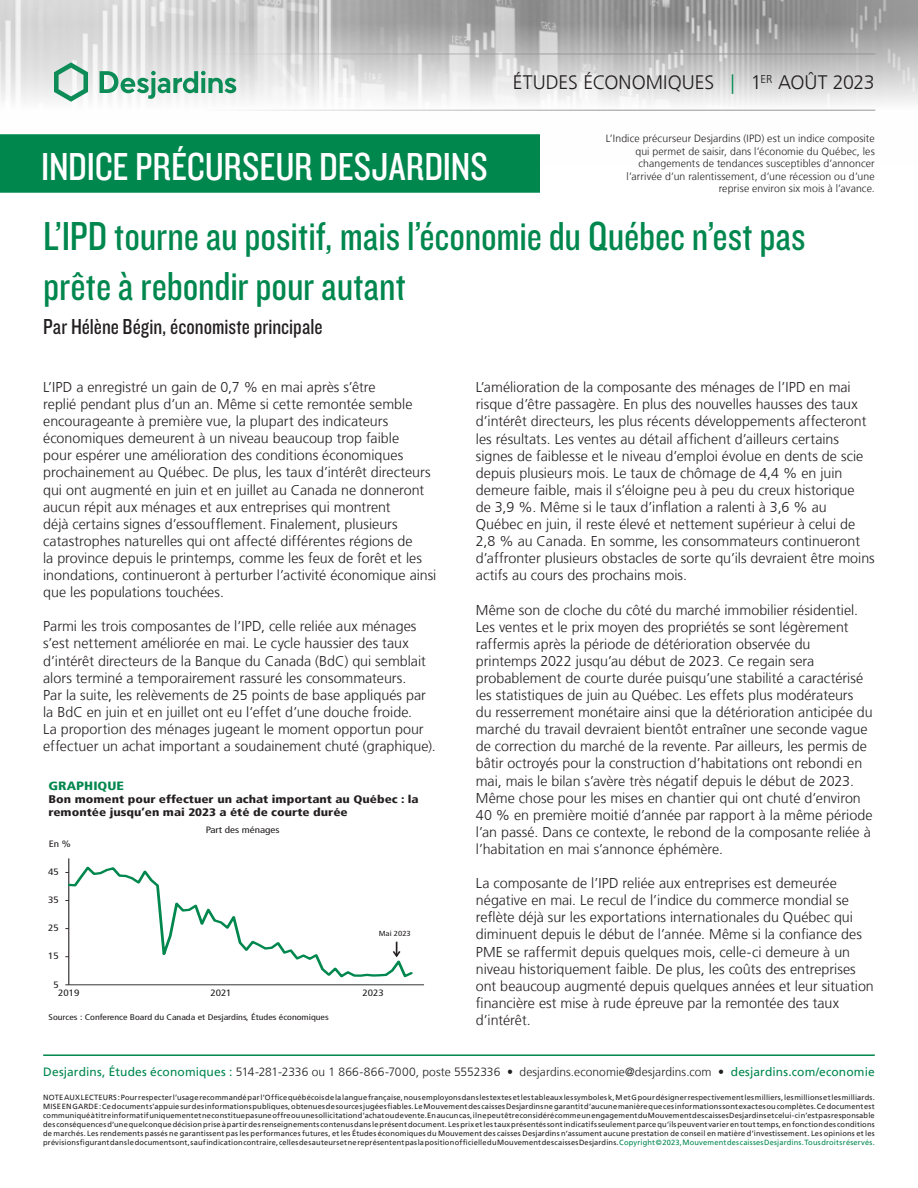
<style>
.page{position:relative;width:918px;height:1188px;background:#fff}
.page>*{position:absolute;margin:0;border:0;box-sizing:border-box;transform-origin:0 0}
.Pub_Titre{font:42px/50.4px "Knockout 29 Junior Ltweight";letter-spacing:-.005em;color:#00874e}
.t1{font:40.5px "Knockout 29 Junior Ltweight";color:#fff}
.Pub_Signature{font:22.5px "Knockout 29 Junior Ltweight";color:#231f20}
.t2{font:300 19.5px "Frutiger LT";color:#231f20}
.t3{font:300 14.25px/17.1px "Frutiger LT";color:#231f20}
.t4{font:300 12px "Frutiger LT";letter-spacing:.005em;color:#231f20}
.t5{font:900 condensed 12px "Frutiger LT";color:#00874e;scale:1.2 1}
.t6{font:900 condensed 11.1px/13.2px "Frutiger LT";color:#231f20;scale:1.2 1}
.t7{font:300 10.5px/12.6px "Frutiger LT";letter-spacing:.01em;color:#231f20;text-align:right}
.t8{font:condensed 9.15px "Frutiger LT";color:#231f20;scale:1.2 1}
.t9{font:condensed 8.25px "Frutiger LT";color:#231f20;scale:1.2 1}
.t10{font:7.5px/9px "Frutiger LT";letter-spacing:.025em;color:#231f20;text-align:justify}
.t11{font:condensed 7.35px "Frutiger LT";color:#231f20;scale:1.2 1}
.s1{color:#00874e}
.s2{font-weight:400;color:#00874e}
</style>
<div class="page">
<img style="left:0;top:0;width:918px;height:111px">
<hr style="left:43px;top:54px;width:832px;height:1px;background:#939598">
<hr style="left:43px;top:110px;width:832px;height:1px;background:#939598">
<svg style="left:54px;top:62px;width:34px;height:40px"></svg>
<svg style="left:100px;top:71px;width:136px;height:28px"></svg>
<div style="left:0;top:135px;width:539px;height:57px;background:#00874e"></div>
<div style="left:0;top:134px;width:540px;height:59px;border:2px solid #00874e"></div>
<hr style="left:43px;top:1054px;width:832px;height:2px;background:#00874e">
<hr style="left:68px;top:858px;width:1px;height:127px;background:#231f20">
<hr style="left:69px;top:985px;width:355px;height:1px;background:#231f20">
<svg style="left:65px;top:864px;width:348px;height:115px"></svg>
<h2 class="t1" style="left:41px;top:140px;width:448px">INDICE PRÉCURSEUR DESJARDINS</h2>
<p class="t2" style="left:513px;top:72px;width:363px">ÉTUDES ÉCONOMIQUES <span class="s1">|</span> 1<sup>ER</sup> AOÛT 2023</p>
<p class="t7" style="left:606px;top:132px;width:270px">L’Indice précurseur Desjardins (IPD) est un indice composite qui permet de saisir, dans l’économie du Québec, les changements de tendances susceptibles d’annoncer l’arrivée d’un ralentissement, d’une récession ou d’une reprise environ six mois à l’avance.</p>
<p class="Pub_Titre" style="left:43px;top:209px;width:764px">L’IPD tourne au positif, mais l’économie du Québec n’est pas prête à rebondir pour autant</p>
<p class="Pub_Signature" style="left:43px;top:312px;width:281px">Par Hélène Bégin, économiste principale</p>
<p class="t3" style="left:43px;top:379px;width:395px">L’IPD a enregistré un gain de 0,7 % en mai après s’être<br>replié pendant plus d’un an. Même si cette remontée semble encourageante à première vue, la plupart des indicateurs économiques demeurent à un niveau beaucoup trop faible<br>pour espérer une amélioration des conditions économiques prochainement au Québec. De plus, les taux d’intérêt directeurs qui ont augmenté en juin et en juillet au Canada ne donneront aucun répit aux ménages et aux entreprises qui montrent<br>déjà certains signes d’essoufflement. Finalement, plusieurs catastrophes naturelles qui ont affecté différentes régions de<br>la province depuis le printemps, comme les feux de forêt et les inondations, continueront à perturber l’activité économique ainsi que les populations touchées.</p>
<p class="t3" style="left:43px;top:618px;width:394px">Parmi les trois composantes de l’IPD, celle reliée aux ménages s’est nettement améliorée en mai. Le cycle haussier des taux d’intérêt directeurs de la Banque du Canada (BdC) qui semblait alors terminé a temporairement rassuré les consommateurs.<br>Par la suite, les relèvements de 25 points de base appliqués par la BdC en juin et en juillet ont eu l’effet d’une douche froide.<br>La proportion des ménages jugeant le moment opportun pour effectuer un achat important a soudainement chuté (graphique).</p>
<p class="t5" style="left:49px;top:778px;width:64px">GRAPHIQUE</p>
<p class="t6" style="left:49px;top:793px;width:310px">Bon moment pour effectuer un achat important au Québec : la remontée jusqu’en mai 2023 a été de courte durée</p>
<p class="t8" style="left:49px;top:838px;width:20px">En %</p>
<p class="t8" style="left:48px;top:867px;width:10px">45</p>
<p class="t8" style="left:48px;top:895px;width:10px">35</p>
<p class="t8" style="left:48px;top:923px;width:10px">25</p>
<p class="t8" style="left:48px;top:951px;width:10px">15</p>
<p class="t8" style="left:53px;top:979px;width:6px">5</p>
<p class="t8" style="left:206px;top:824px;width:63px">Part des ménages</p>
<p class="t11" style="left:379px;top:929px;width:28px">Mai 2023</p>
<p class="t8" style="left:58px;top:988px;width:19px">2019</p>
<p class="t8" style="left:210px;top:988px;width:19px">2021</p>
<p class="t8" style="left:363px;top:988px;width:19px">2023</p>
<p class="t9" style="left:49px;top:1012px;width:235px">Sources : Conference Board du Canada et Desjardins, Études économiques</p>
<p class="t3" style="left:476px;top:379px;width:400px">L’amélioration de la composante des ménages de l’IPD en mai risque d’être passagère. En plus des nouvelles hausses des taux d’intérêt directeurs, les plus récents développements affecteront les résultats. Les ventes au détail affichent d’ailleurs certains signes de faiblesse et le niveau d’emploi évolue en dents de scie depuis plusieurs mois. Le taux de chômage de 4,4 % en juin demeure faible, mais il s’éloigne peu à peu du creux historique<br>de 3,9 %. Même si le taux d’inflation a ralenti à 3,6 % au Québec en juin, il reste élevé et nettement supérieur à celui de 2,8 % au Canada. En somme, les consommateurs continueront d’affronter plusieurs obstacles de sorte qu’ils devraient être moins actifs au cours des prochains mois.</p>
<p class="t3" style="left:476px;top:601px;width:398px">Même son de cloche du côté du marché immobilier résidentiel.<br>Les ventes et le prix moyen des propriétés se sont légèrement raffermis après la période de détérioration observée du printemps 2022 jusqu’au début de 2023. Ce regain sera probablement de courte durée puisqu’une stabilité a caractérisé les statistiques de juin au Québec. Les effets plus modérateurs du resserrement monétaire ainsi que la détérioration anticipée du marché du travail devraient bientôt entraîner une seconde vague de correction du marché de la revente. Par ailleurs, les permis de bâtir octroyés pour la construction d’habitations ont rebondi en mai, mais le bilan s’avère très négatif depuis le début de 2023.<br>Même chose pour les mises en chantier qui ont chuté d’environ 40 % en première moitié d’année par rapport à la même période l’an passé. Dans ce contexte, le rebond de la composante reliée à l’habitation en mai s’annonce éphémère.</p>
<p class="t3" style="left:476px;top:875px;width:400px">La composante de l’IPD reliée aux entreprises est demeurée négative en mai. Le recul de l’indice du commerce mondial se reflète déjà sur les exportations internationales du Québec qui diminuent depuis le début de l’année. Même si la confiance des PME se raffermit depuis quelques mois, celle-ci demeure à un niveau historiquement faible. De plus, les coûts des entreprises ont beaucoup augmenté depuis quelques années et leur situation financière est mise à rude épreuve par la remontée des taux d’intérêt.</p>
<p class="t4" style="left:43px;top:1065px;width:833px"><span class="s2">Desjardins, Études économiques :</span> 514-281-2336 ou 1 866-866-7000, poste 5552336 • desjardins.economie@desjardins.com • <span class="s2">desjardins.com/economie</span></p>
<p class="t10" style="left:43px;top:1093px;width:833px">NOTE AUX LECTEURS: Pour respecter l’usage recommandé par l’Office québécois de la langue française, nous employons dans les textes et les tableaux les symboles k, M et G pour désigner respectivement les milliers, les millions et les milliards.<br>MISE EN GARDE: Ce document s’appuie sur des informations publiques, obtenues de sources jugées fiables. Le Mouvement des caisses Desjardins ne garantit d’aucune manière que ces informations sont exactes ou complètes. Ce document est communiqué à titre informatif uniquement et ne constitue pas une offre ou une sollicitation d’achat ou de vente. En aucun cas, il ne peut être considéré comme un engagement du Mouvement des caisses Desjardins et celui-ci n’est pas responsable des conséquences d’une quelconque décision prise à partir des renseignements contenus dans le présent document. Les prix et les taux présentés sont indicatifs seulement parce qu’ils peuvent varier en tout temps, en fonction des conditions de marchés. Les rendements passés ne garantissent pas les performances futures, et les Études économiques du Mouvement des caisses Desjardins n’assument aucune prestation de conseil en matière d’investissement. Les opinions et les prévisions figurant dans le document sont, sauf indication contraire, celles des auteurs et ne représentent pas la position officielle du Mouvement des caisses Desjardins. <span class="s1">Copyright©2023, Mouvement des caisses Desjardins. Tous droits réservés.</span></p>
</div>
